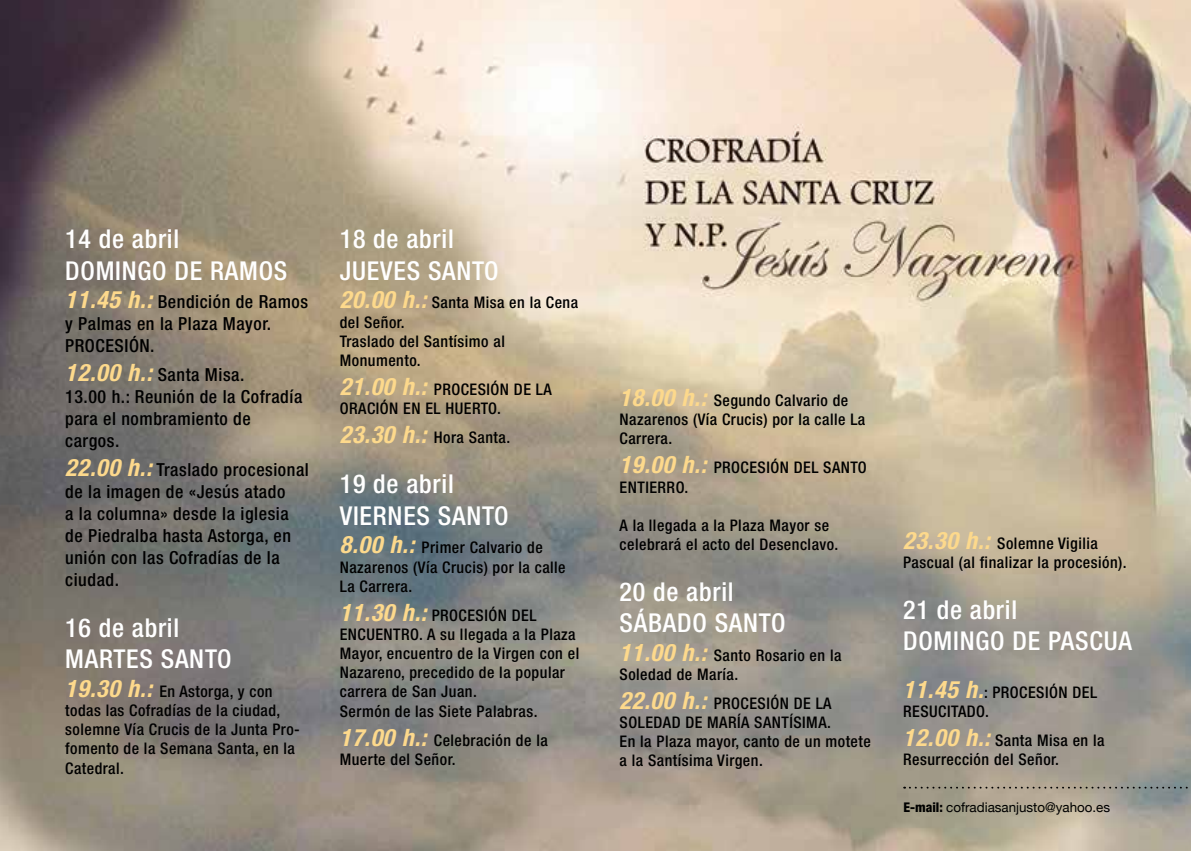
<style>
.page{position:relative;width:1191px;height:851px;background:#fff}
.page>*{position:absolute;margin:0;border:0;box-sizing:border-box;transform-origin:0 0}
.t1{font:500 condensed 26px/31.2px "Helvetica Neue LT Std";letter-spacing:.03em;color:#fff}
.t2{font:500 condensed 18px/22px "Helvetica Neue LT Std";letter-spacing:.03em;color:#000}
.t3{font:500 condensed 16px/19.2px "Helvetica Neue LT Std";letter-spacing:.03em;color:#000}
.t4{font:13.4px "Helvetica Neue";color:#000}
.s1{font-weight:700;font-style:italic;font-size:24px;color:#fdd98c}
.s2{font-family:"Helvetica Neue LT Std";font-weight:800;font-stretch:condensed}
</style>
<div class="page">
<img style="left:0;top:0;width:1191px;height:850px">
<svg style="left:904px;top:786px;width:287px;height:2px"></svg>
<h1 class="t1" style="left:65px;top:223px;width:224px">14 de abril<br>DOMINGO DE RAMOS</h1>
<p class="t2" style="left:65px;top:291px;width:244px"><span class="s1">11.45 h.:</span> Bendición de Ramos y Palmas en la Plaza Mayor.<br>PROCESIÓN.</p>
<p class="t2" style="left:65px;top:363px;width:239px"><span class="s1">12.00 h.:</span> Santa Misa.<br>13.00 h.: Reunión de la Cofradía para el nombramiento de cargos.</p>
<p class="t2" style="left:65px;top:458px;width:245px"><span class="s1">22.00 h.:</span> Traslado procesional de la imagen de «Jesús atado<br>a la columna» desde la iglesia de Piedralba hasta Astorga, en unión con las Cofradías de la ciudad.</p>
<h1 class="t1" style="left:65px;top:611px;width:168px">16 de abril<br>MARTES SANTO</h1>
<p class="t3" style="left:65px;top:681px;width:236px"><span class="s1">19.30 h.:</span> En Astorga, y con todas las Cofradías de la ciudad, solemne Vía Crucis de la Junta Pro&shy;fomento de la Semana Santa, en la<br>Catedral.</p>
<h1 class="t1" style="left:340px;top:223px;width:160px">18 de abril<br>JUEVES SANTO</h1>
<p class="t3" style="left:340px;top:293px;width:240px"><span class="s1">20.00 h.:</span> Santa Misa en la Cena del Señor.<br>Traslado del Santísimo al<br>Monumento.</p>
<p class="t3" style="left:340px;top:379px;width:213px"><span class="s1">21.00 h.:</span> PROCESIÓN DE LA<br>ORACIÓN EN EL HUERTO.</p>
<p class="t3" style="left:340px;top:427px;width:172px"><span class="s1">23.30 h.:</span> Hora Santa.</p>
<h1 class="t1" style="left:340px;top:468px;width:170px">19 de abril<br>VIERNES SANTO</h1>
<p class="t3" style="left:340px;top:537px;width:227px"><span class="s1">8.00 h.:</span> Primer Calvario de<br>Nazarenos (Vía Crucis) por la calle<br>La Carrera.</p>
<p class="t3" style="left:340px;top:605px;width:241px"><span class="s1">11.30 h.:</span> PROCESIÓN DEL<br>ENCUENTRO. A su llegada a la Plaza<br>Mayor, encuentro de la Virgen con el<br>Nazareno, precedido de la popular carrera de San Juan.<br>Sermón de las Siete Palabras.</p>
<p class="t3" style="left:340px;top:729px;width:209px"><span class="s1">17.00 h.:</span> Celebración de la<br>Muerte del Señor.</p>
<p class="t3" style="left:619px;top:390px;width:247px"><span class="s1">18.00 h.:</span> Segundo Calvario de<br>Nazarenos (Vía Crucis) por la calle La<br>Carrera.</p>
<p class="t3" style="left:619px;top:457px;width:249px"><span class="s1">19.00 h.:</span> PROCESIÓN DEL SANTO<br>ENTIERRO.</p>
<p class="t3" style="left:619px;top:515px;width:220px">A la llegada a la Plaza Mayor se celebrará el acto del Desenclavo.</p>
<h1 class="t1" style="left:619px;top:575px;width:167px">20 de abril<br>SÁBADO SANTO</h1>
<p class="t3" style="left:619px;top:645px;width:223px"><span class="s1">11.00 h.:</span> Santo Rosario en la<br>Soledad de María.</p>
<p class="t3" style="left:619px;top:693px;width:253px"><span class="s1">22.00 h.:</span> PROCESIÓN DE LA<br>SOLEDAD DE MARÍA SANTÍSIMA.<br>En la Plaza mayor, canto de un motete a la Santísima Virgen.</p>
<p class="t3" style="left:903px;top:533px;width:225px"><span class="s1">23.30 h.:</span> Solemne Vigilia<br>Pascual (al finalizar la procesión).</p>
<h1 class="t1" style="left:903px;top:593px;width:230px">21 de abril<br>DOMINGO DE PASCUA</h1>
<p class="t3" style="left:903px;top:682px;width:195px"><span class="s1">11.45 h.</span>: PROCESIÓN DEL<br>RESUCITADO.</p>
<p class="t3" style="left:903px;top:730px;width:203px"><span class="s1">12.00 h.:</span> Santa Misa en la<br>Resurrección del Señor.</p>
<p class="t4" style="left:903px;top:797px;width:208px"><span class="s2">E-mail:</span> cofradiasanjusto@yahoo.es</p>
</div>
